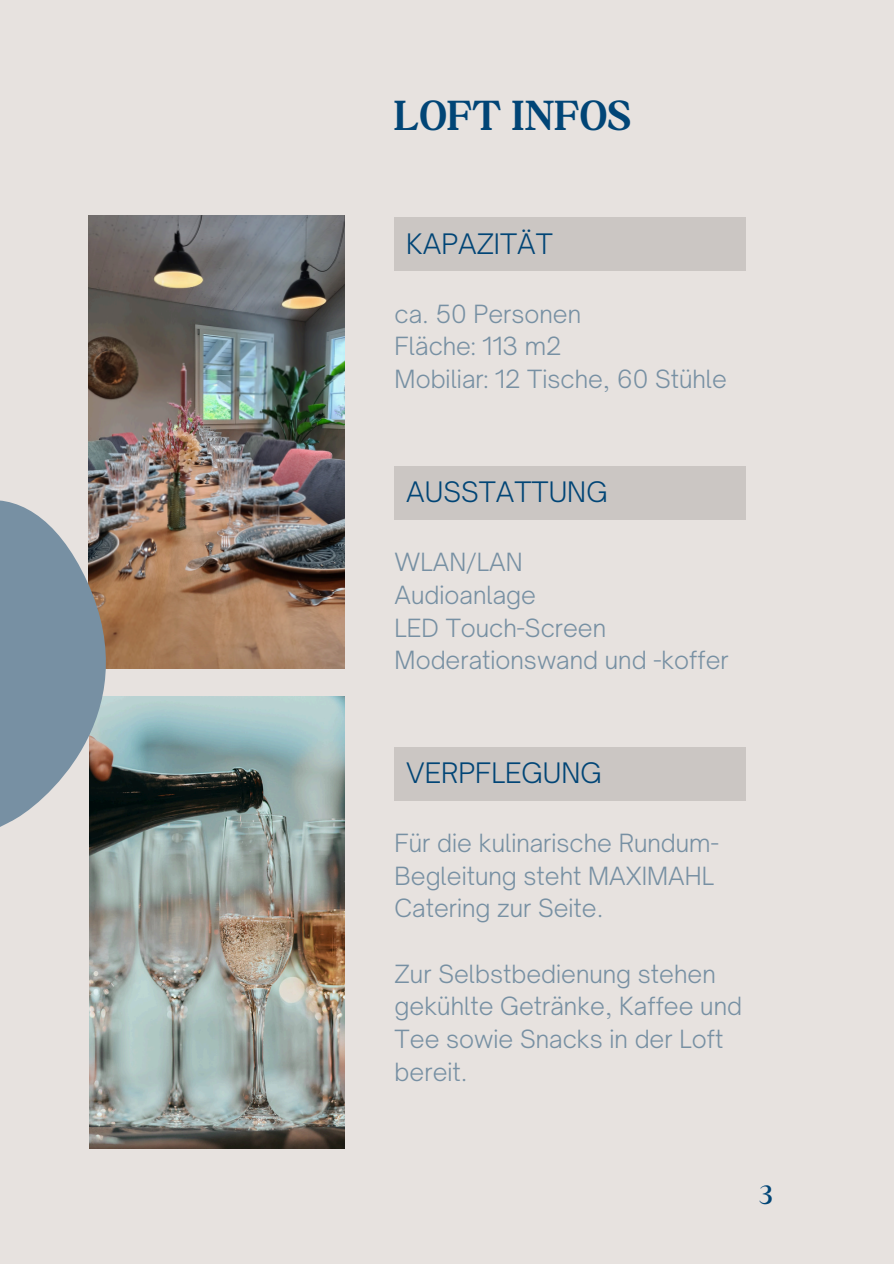
<style>
.page{position:relative;width:894px;height:1264px;background:#fff}
.page>*{position:absolute;margin:0;border:0;box-sizing:border-box;transform-origin:0 0}
.t1{font:700 45px "Boston Angel";letter-spacing:.02em;color:#014576}
.t2{font:300 30px "Boston Angel";color:#014576}
.t3{font:300 27px "Open Sauce One";color:#014576}
.t4{font:300 24px/32.7px "Open Sauce One";color:#7790a3}
</style>
<div class="page">
<div style="left:0;top:0;width:893px;height:1263px;background:#e7e2df"></div>
<img style="left:89px;top:696px;width:256px;height:451px">
<div style="left:394px;top:217px;width:352px;height:54px;background:#cbc6c3"></div>
<div style="left:394px;top:466px;width:352px;height:53px;background:#cbc6c3"></div>
<div style="left:394px;top:746px;width:352px;height:54px;background:#cbc6c3"></div>
<img style="left:88px;top:216px;width:256px;height:452px">
<svg style="left:0;top:447px;width:173px;height:489px"></svg>
<p class="t1" style="left:394px;top:89px;width:237px">LOFT INFOS</p>
<h2 class="t3" style="left:406px;top:226px;width:148px">KAPAZITÄT</h2>
<p class="t4" style="left:394px;top:297px;width:188px">ca. 50 Personen</p>
<p class="t4" style="left:394px;top:330px;width:168px">Fläche: 113 m2</p>
<h2 class="t4" style="left:394px;top:362px;width:334px">Mobiliar: 12 Tische, 60 Stühle</h2>
<p class="t3" style="left:406px;top:475px;width:203px">AUSSTATTUNG</p>
<p class="t4" style="left:394px;top:546px;width:129px">WLAN/LAN</p>
<p class="t4" style="left:394px;top:578px;width:143px">Audioanlage</p>
<h2 class="t4" style="left:394px;top:611px;width:213px">LED Touch-Screen</h2>
<p class="t4" style="left:394px;top:643px;width:335px">Moderationswand und -koffer</p>
<p class="t3" style="left:406px;top:756px;width:197px">VERPFLEGUNG</p>
<p class="t4" style="left:394px;top:826px;width:325px">Für die kulinarische Rundum-<br>Begleitung steht MAXIMAHL<br>Catering zur Seite.</p>
<p class="t4" style="left:394px;top:957px;width:349px">Zur Selbstbedienung stehen gekühlte Getränke, Kaffee und<br>Tee sowie Snacks in der Loft bereit.</p>
<h1 class="t2" style="left:759px;top:1176px;width:15px">3</h1>
</div>
